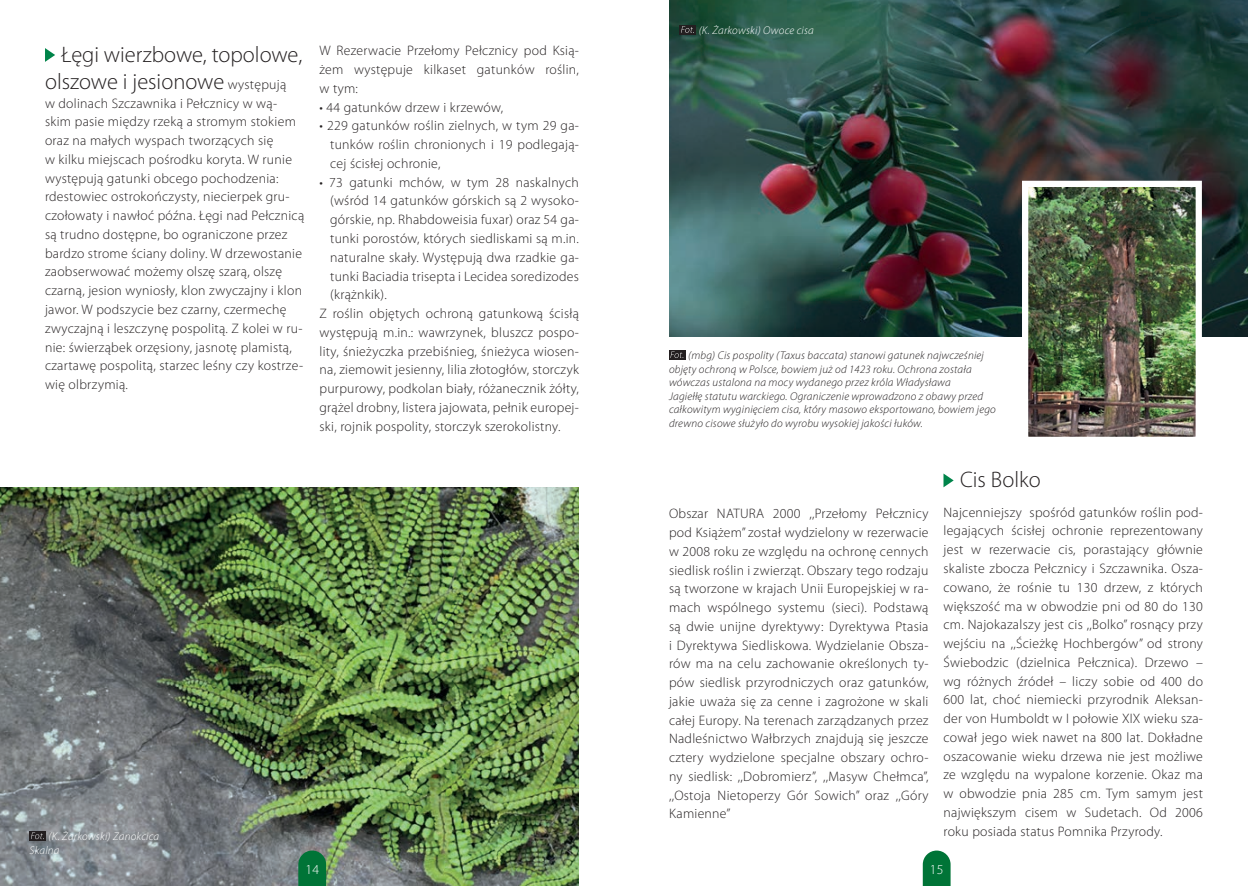
<style>
.page{position:relative;width:1248px;height:886px;background:#fff}
.page>*{position:absolute;margin:0;border:0;box-sizing:border-box;transform-origin:0 0}
.t1{font:300 22.5px/27px "Myriad Pro";color:#231f20}
.t2{font:300 13.75px/18.8px "Myriad Pro";letter-spacing:.02em;color:#231f20;text-align:justify}
.t3{font:300 13.75px "Myriad Pro";color:#fff}
.t4{font:italic 300 11.25px/13.5px "Myriad Pro";letter-spacing:.02em;color:#231f20}
.t5{font:italic 300 11.25px/13.5px "Myriad Pro";letter-spacing:.02em;color:#fff}
.s1{font-size:13.75px}
</style>
<div class="page">
<svg style="left:45px;top:48px;width:10px;height:14px"></svg>
<img style="left:669px;top:0;width:578px;height:337px">
<svg style="left:943px;top:473px;width:10px;height:14px"></svg>
<img style="left:1028px;top:188px;width:166px;height:248px">
<div style="left:1021px;top:181px;width:180px;height:262px;border:6px solid #fff"></div>
<div style="left:669px;top:350px;width:16px;height:9px;background:#231f20"></div>
<svg style="left:670px;top:351px;width:13px;height:7px"></svg>
<img style="left:0;top:487px;width:579px;height:399px">
<div style="left:30px;top:831px;width:16px;height:9px;background:#231f20"></div>
<svg style="left:31px;top:832px;width:13px;height:7px"></svg>
<div style="left:679px;top:25px;width:17px;height:9px;background:#231f20"></div>
<svg style="left:681px;top:26px;width:13px;height:7px"></svg>
<svg style="left:298px;top:850px;width:28px;height:36px"></svg>
<svg style="left:922px;top:850px;width:28px;height:36px"></svg>
<h1 class="t1" style="left:45px;top:41px;width:259px;text-indent:17px">Łęgi wierzbowe, topolowe, olszowe i jesionowe <span class="s1">występują</span></h1>
<p class="t2" style="left:45px;top:94px;width:261px;text-align:left">w dolinach Szczawnika i Pełcznicy w wą&shy;skim pasie między rzeką a stromym stokiem oraz na małych wyspach tworzących się<br>w kilku miejscach pośrodku koryta. W runie występują gatunki obcego pochodzenia: rdestowiec ostrokończysty, niecierpek gru&shy;czołowaty i nawłoć późna. Łęgi nad Pełcznicą są trudno dostępne, bo ograniczone przez bardzo strome ściany doliny. W drzewostanie zaobserwować możemy olszę szarą, olszę czarną, jesion wyniosły, klon zwyczajny i klon jawor. W podszycie bez czarny, czermechę zwyczajną i leszczynę pospolitą. Z kolei w ru&shy;nie: świerząbek orzęsiony, jasnotę plamistą, czartawę pospolitą, starzec leśny czy kostrze&shy;wię olbrzymią.</p>
<p class="t2" style="left:319px;top:41px;width:261px">W Rezerwacie Przełomy Pełcznicy pod Ksią&shy;żem występuje kilkaset gatunków roślin, w tym:</p>
<p class="t2" style="left:319px;top:98px;width:185px">• 44 gatunków drzew i krzewów,</p>
<p class="t2" style="left:330px;top:116px;width:250px;text-indent:-11px">• 229 gatunków roślin zielnych, w tym 29 ga&shy;tunków roślin chronionych i 19 podlegają&shy;cej ścisłej ochronie,</p>
<p class="t2" style="left:319px;top:173px;width:261px">• 73 gatunki mchów, w tym 28 naskalnych</p>
<p class="t2" style="left:330px;top:191px;width:250px">(wśród 14 gatunków górskich są 2 wysoko-</p>
<p class="t2" style="left:330px;top:210px;width:250px">górskie, np. Rhabdoweisia fuxar) oraz 54 ga-</p>
<p class="t2" style="left:330px;top:229px;width:250px">tunki porostów, których siedliskami są m.in.</p>
<p class="t2" style="left:330px;top:248px;width:250px">naturalne skały. Występują dwa rzadkie ga-</p>
<p class="t2" style="left:330px;top:266px;width:250px">tunki Baciadia trisepta i Lecidea soredizodes</p>
<p class="t2" style="left:330px;top:285px;width:58px">(krążnkik).</p>
<p class="t2" style="left:319px;top:304px;width:261px">Z roślin objętych ochroną gatunkową ścisłą</p>
<p class="t2" style="left:319px;top:323px;width:261px">występują m.in.: wawrzynek, bluszcz pospo-</p>
<p class="t2" style="left:319px;top:341px;width:261px">lity, śnieżyczka przebiśnieg, śnieżyca wiosen-</p>
<p class="t2" style="left:319px;top:360px;width:261px">na, ziemowit jesienny, lilia złotogłów, storczyk</p>
<p class="t2" style="left:319px;top:379px;width:261px">purpurowy, podkolan biały, różanecznik żółty,</p>
<p class="t2" style="left:319px;top:398px;width:261px">grążel drobny, listera jajowata, pełnik europej-</p>
<p class="t2" style="left:319px;top:416px;width:242px">ski, rojnik pospolity, storczyk szerokolistny.</p>
<p class="t5" style="left:30px;top:830px;width:131px;text-indent:19px">(K. Żarkowski) Zanokcica<br>Skalna</p>
<p class="t5" style="left:698px;top:24px;width:117px">(K. Żarkowski) Owoce cisa</p>
<p class="t4" style="left:669px;top:349px;width:328px;text-indent:19px">(mbg) Cis pospolity (Taxus baccata) stanowi gatunek najwcześniej objęty ochroną w Polsce, bowiem już od 1423 roku. Ochrona została wówczas ustalona na mocy wydanego przez króla Władysława<br>Jagiełłę statutu warckiego. Ograniczenie wprowadzono z obawy przed całkowitym wyginięciem cisa, który masowo eksportowano, bowiem jego drewno cisowe służyło do wyrobu wysokiej jakości łuków.</p>
<p class="t2" style="left:669px;top:504px;width:261px">Obszar NATURA 2000 ,,Przełomy Pełcznicy pod Książem” został wydzielony w rezerwacie w 2008 roku ze względu na ochronę cennych siedlisk roślin i zwierząt. Obszary tego rodzaju są tworzone w krajach Unii Europejskiej w ra&shy;mach wspólnego systemu (sieci). Podstawą są dwie unijne dyrektywy: Dyrektywa Ptasia i Dyrektywa Siedliskowa. Wydzielanie Obsza&shy;rów ma na celu zachowanie określonych ty&shy;pów siedlisk przyrodniczych oraz gatunków, jakie uważa się za cenne i zagrożone w skali całej Europy. Na terenach zarządzanych przez Nadleśnictwo Wałbrzych znajdują się jeszcze cztery wydzielone specjalne obszary ochro&shy;ny siedlisk: ,,Dobromierz”, ,,Masyw Chełmca”, ,,Ostoja Nietoperzy Gór Sowich” oraz ,,Góry Kamienne”</p>
<h1 class="t1" style="left:959px;top:466px;width:82px">Cis Bolko</h1>
<p class="t2" style="left:943px;top:503px;width:261px">Najcenniejszy spośród gatunków roślin pod&shy;legających ścisłej ochronie reprezentowany jest w rezerwacie cis, porastający głównie skaliste zbocza Pełcznicy i Szczawnika. Osza&shy;cowano, że rośnie tu 130 drzew, z których większość ma w obwodzie pni od 80 do 130 cm. Najokazalszy jest cis ,,Bolko” rosnący przy wejściu na ,,Ścieżkę Hochbergów” od strony Świebodzic (dzielnica Pełcznica). Drzewo – wg różnych źródeł – liczy sobie od 400 do 600 lat, choć niemiecki przyrodnik Aleksan&shy;der von Humboldt w I połowie XIX wieku sza&shy;cował jego wiek nawet na 800 lat. Dokładne oszacowanie wieku drzewa nie jest możliwe ze względu na wypalone korzenie. Okaz ma w obwodzie pnia 285 cm. Tym samym jest największym cisem w Sudetach. Od 2006 roku posiada status Pomnika Przyrody.</p>
<p class="t3" style="left:305px;top:861px;width:15px">14</p>
<p class="t3" style="left:929px;top:861px;width:15px">15</p>
</div>
